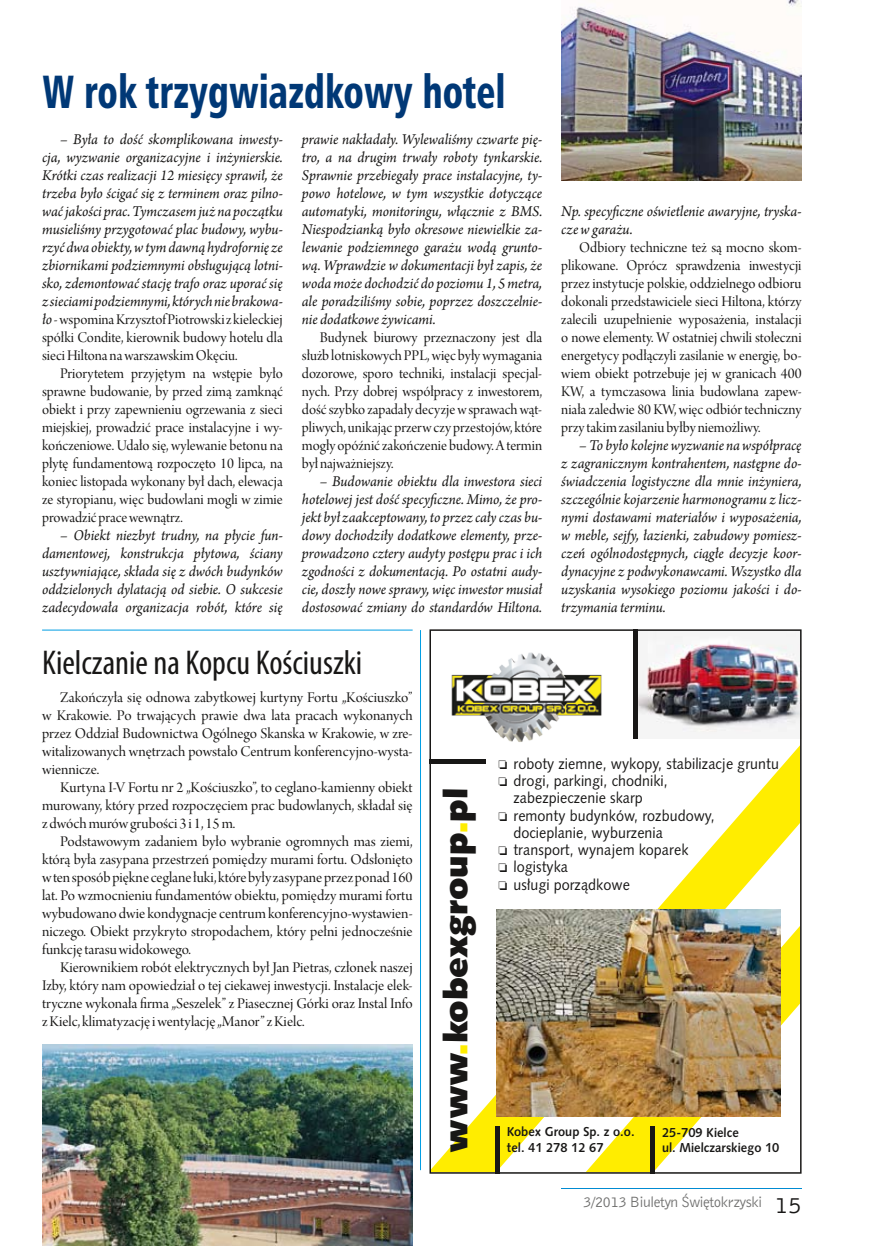
<style>
.page{position:relative;width:876px;height:1246px;background:#fff}
.page>*{position:absolute;margin:0;border:0;box-sizing:border-box;transform-origin:0 0}
.t1{font:45px "Humnst 777 Blk Cn PL";color:#003876;scale:.8 1}
.t2{font:condensed 34.5px "Myriad Pro";color:#181716}
.t3{font:33.15px "Humanst 531 U Blk PL";color:#181716}
.t4{font:15.75px/18px "Arno Pro Display";color:#181716;text-align:justify}
.t5{font:italic 15.75px/18px "Arno Pro";letter-spacing:-.005em;color:#181716;text-align:justify}
.t6{font:15px/17.2px "Humanst 531 PL";color:#181716;scale:.95 1}
.t7{font:13.5px "Bell Gothic PL";letter-spacing:-.05em;color:#6f6f6e}
.t8{font:700 12.75px/15.3px "Humanst 531 PL";color:#181716;scale:.94 1}
.s1{font-family:"Arno Pro";font-style:italic}
.s2{color:#ffed00}
.s3{font-size:21px;color:#181716}
</style>
<div class="page">
<hr style="left:561px;top:1188px;width:240px;height:1px;background:#008bd2">
<svg style="left:429px;top:629px;width:372px;height:545px"></svg>
<hr style="left:651px;top:1126px;width:4px;height:48px;background:#181716">
<hr style="left:496px;top:1126px;width:4px;height:48px;background:#181716">
<hr style="left:633px;top:629px;width:4px;height:109px;background:#181716">
<div style="left:429px;top:759px;width:57px;height:5px;background:#181716"></div>
<img style="left:497px;top:910px;width:284px;height:206px">
<img style="left:561px;top:0;width:240px;height:180px">
<hr style="left:42px;top:630px;width:371px;height:1px;background:#009ee3">
<hr style="left:420px;top:630px;width:1px;height:540px;background:#009ee3">
<img style="left:42px;top:1044px;width:371px;height:202px">
<svg style="left:499px;top:760px;width:8px;height:9px"></svg>
<svg style="left:499px;top:778px;width:8px;height:8px"></svg>
<svg style="left:499px;top:812px;width:8px;height:8px"></svg>
<svg style="left:499px;top:847px;width:8px;height:8px"></svg>
<svg style="left:499px;top:864px;width:8px;height:8px"></svg>
<svg style="left:499px;top:881px;width:8px;height:8px"></svg>
<h1 class="t1" style="left:43px;top:62px;width:580px">W rok trzygwiazdkowy hotel</h1>
<p class="t5" style="left:302px;top:131px;width:242px">prawie nakładały. Wylewaliśmy czwarte pię&shy;tro, a na drugim trwały roboty tynkarskie.<br>Sprawnie przebiegały prace instalacyjne, ty&shy;powo hotelowe, w tym wszystkie dotyczące automatyki, monitoringu, włącznie z BMS.<br>Niespodzianką było okresowe niewielkie za&shy;lewanie podziemnego garażu wodą grunto&shy;wą. Wprawdzie w dokumentacji był zapis, że woda może dochodzić do poziomu 1, 5 metra, ale poradziliśmy sobie, poprzez doszczelnie&shy;nie dodatkowe żywicami.</p>
<p class="t4" style="left:302px;top:329px;width:242px;text-indent:18px">Budynek biurowy przeznaczony jest dla służb lotniskowych PPL, więc były wymagania dozorowe, sporo techniki, instalacji specjal&shy;nych. Przy dobrej współpracy z inwestorem, dość szybko zapadały decyzje wsprawach wąt&shy;pliwych, unikając przerw czy przestojów, które mogły opóźnić zakończenie budowy. A termin był najważniejszy.</p>
<p class="t5" style="left:302px;top:473px;width:242px;text-indent:18px">– Budowanie obiektu dla inwestora sieci hotelowej jest dość specyficzne. Mimo, że pro&shy;jekt był zaakceptowany, to przez cały czas bu&shy;dowy dochodziły dodatkowe elementy, prze&shy;prowadzono cztery audyty postępu prac i ich zgodności z dokumentacją. Po ostatni audy&shy;cie, doszły nowe sprawy, więc inwestor musiał dostosować zmiany do standardów Hiltona.</p>
<p class="t5" style="left:42px;top:131px;width:242px;text-indent:18px">– Była to dość skomplikowana inwesty&shy;cja, wyzwanie organizacyjne i inżynierskie.<br>Krótki czas realizacji 12 miesięcy sprawił, że trzeba było ścigać się z terminem oraz pilno&shy;wać jakości prac. Tymczasem już na początku musieliśmy przygotować plac budowy, wybu&shy;rzyć dwa obiekty, wtym dawną hydrofornię ze zbiornikami podziemnymi obsługującą lotni&shy;sko, zdemontować stację trafo oraz uporać się zsieciami podziemnymi, których nie brakowa-</p>
<p class="t4" style="left:42px;top:311px;width:242px"><span class="s1">ło</span> - wspomina Krzysztof Piotrowski zkieleckiej spółki Condite, kierownik budowy hotelu dla sieci Hiltona na warszawskim Okęciu.</p>
<p class="t4" style="left:42px;top:365px;width:242px;text-indent:18px">Priorytetem przyjętym na wstępie było sprawne budowanie, by przed zimą zamknąć obiekt i przy zapewnieniu ogrzewania z sieci miejskiej, prowadzić prace instalacyjne i wy&shy;kończeniowe. Udało się, wylewanie betonu na płytę fundamentową rozpoczęto 10 lipca, na koniec listopada wykonany był dach, elewacja ze styropianu, więc budowlani mogli w zimie prowadzić prace wewnątrz.</p>
<p class="t5" style="left:42px;top:527px;width:242px;text-indent:18px">– Obiekt niezbyt trudny, na płycie fun&shy;damentowej, konstrukcja płytowa, ściany usztywniające, składa się z dwóch budynków oddzielonych dylatacją od siebie. O sukcesie zadecydowała organizacja robót, które się</p>
<p class="t5" style="left:561px;top:203px;width:242px">Np. specyficzne oświetlenie awaryjne, tryska&shy;cze w garażu.</p>
<p class="t4" style="left:561px;top:239px;width:242px;text-indent:18px">Odbiory techniczne też są mocno skom&shy;plikowane. Oprócz sprawdzenia inwestycji przez instytucje polskie, oddzielnego odbioru dokonali przedstawiciele sieci Hiltona, którzy zalecili uzupełnienie wyposażenia, instalacji o nowe elementy. W ostatniej chwili stołeczni energetycy podłączyli zasilanie w energię, bo&shy;wiem obiekt potrzebuje jej w granicach 400<br>KW, a tymczasowa linia budowlana zapew&shy;niała zaledwie 80 KW, więc odbiór techniczny przy takim zasilaniu byłby niemożliwy.</p>
<p class="t5" style="left:561px;top:437px;width:242px;text-indent:18px">– To było kolejne wyzwanie na współpracę z zagranicznym kontrahentem, następne do&shy;świadczenia logistyczne dla mnie inżyniera, szczególnie kojarzenie harmonogramu z licz&shy;nymi dostawami materiałów i wyposażenia, w meble, sejfy, łazienki, zabudowy pomiesz&shy;czeń ogólnodostępnych, ciągłe decyzje koor&shy;dynacyjne z podwykonawcami. Wszystko dla uzyskania wysokiego poziomu jakości i do&shy;trzymania terminu.</p>
<h2 class="t2" style="left:42px;top:642px;width:322px">Kielczanie na Kopcu Kościuszki</h2>
<p class="t4" style="left:42px;top:689px;width:372px;text-indent:18px">Zakończyła się odnowa zabytkowej kurtyny Fortu „Kościuszko” w Krakowie. Po trwających prawie dwa lata pracach wykonanych przez Oddział Budownictwa Ogólnego Skanska w Krakowie, w zre&shy;witalizowanych wnętrzach powstało Centrum konferencyjno-wysta&shy;wiennicze.</p>
<p class="t4" style="left:42px;top:779px;width:372px;text-indent:18px">Kurtyna I-V Fortu nr 2 „Kościuszko”, to ceglano-kamienny obiekt murowany, który przed rozpoczęciem prac budowlanych, składał się z dwóch murów grubości 3 i 1, 15 m.</p>
<p class="t4" style="left:42px;top:833px;width:372px;text-indent:18px">Podstawowym zadaniem było wybranie ogromnych mas ziemi, którą była zasypana przestrzeń pomiędzy murami fortu. Odsłonięto wten sposób piękne ceglane łuki, które były zasypane przez ponad 160 lat. Po wzmocnieniu fundamentów obiektu, pomiędzy murami fortu wybudowano dwie kondygnacje centrum konferencyjno-wystawien&shy;niczego. Obiekt przykryto stropodachem, który pełni jednocześnie funkcję tarasu widokowego.</p>
<p class="t4" style="left:42px;top:959px;width:372px;text-indent:18px">Kierownikiem robót elektrycznych był Jan Pietras, członek naszej Izby, który nam opowiedział o tej ciekawej inwestycji. Instalacje elek&shy;tryczne wykonała firma „Seszelek” z Piasecznej Górki oraz Instal Info zKielc, klimatyzację iwentylację „Manor” zKielc.</p>
<h3 class="t3" style="left:434px;top:1153px;width:366px;rotate:-90deg">www<span class="s2">.</span>kobexgroup<span class="s2">.</span>pl</h3>
<p class="t6" style="left:513px;top:754px;width:281px">roboty ziemne, wykopy, stabilizacje gruntu drogi, parkingi, chodniki,<br>zabezpieczenie skarp<br>remonty budynków, rozbudowy, docieplanie, wyburzenia<br>transport, wynajem koparek<br>logistyka<br>usługi porządkowe</p>
<p class="t8" style="left:507px;top:1124px;width:137px">Kobex Group Sp. z o.o. tel. 41 278 12 67</p>
<p class="t8" style="left:662px;top:1124px;width:126px">25-709 Kielce<br>ul. Mielczarskiego 10</p>
<p class="t7" style="left:583px;top:1192px;width:220px">3/2013 Biuletyn Świętokrzyski <span class="s3">15</span></p>
</div>
